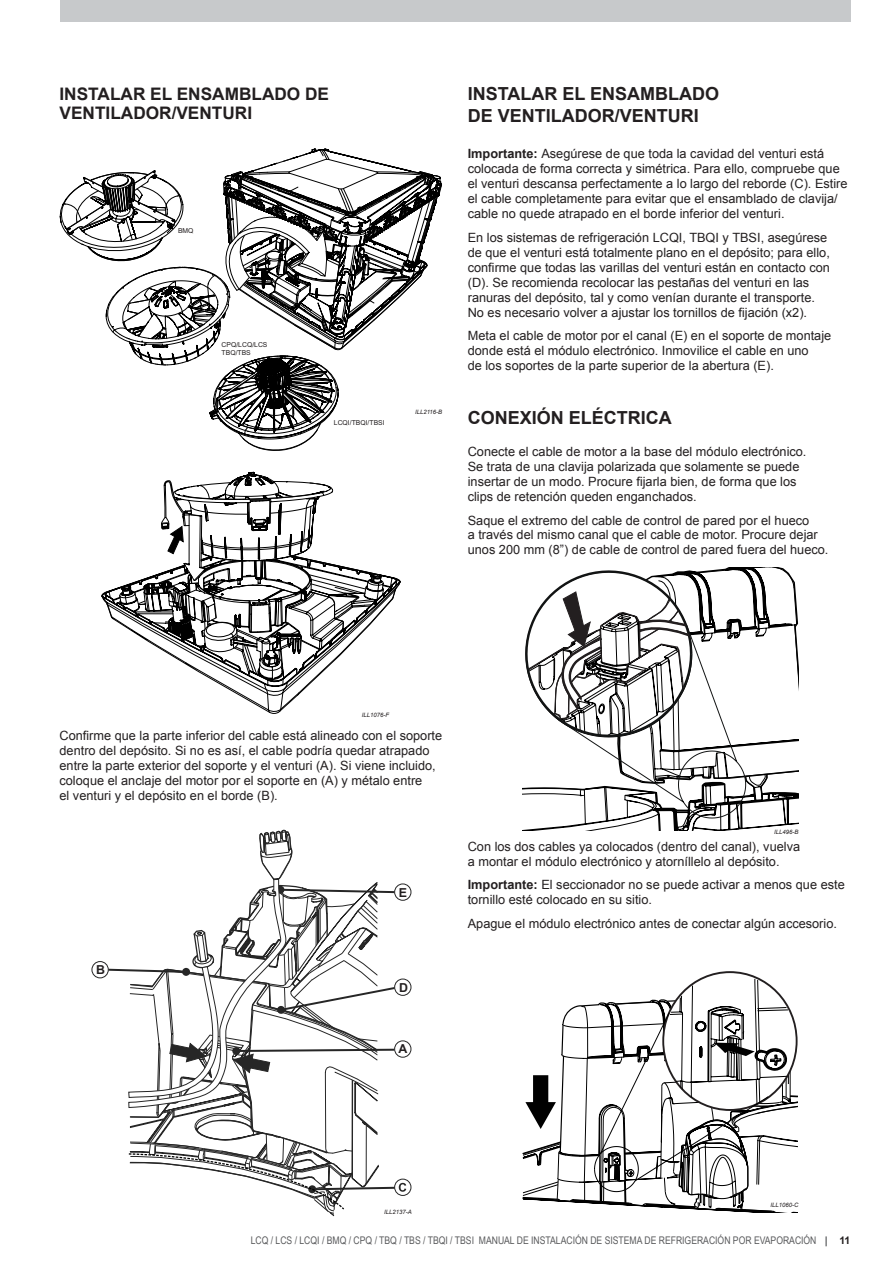
<style>
.page{position:relative;width:893px;height:1263px;background:#fff}
.page>*{position:absolute;margin:0;border:0;box-sizing:border-box;transform-origin:0 0}
.t1{font:700 18px/21.6px "Arial";color:#231f20}
.t2{font:700 17.25px/19.2px "Arial";color:#231f20}
.t3{font:12.75px/15px "Arial";color:#231f20}
.t4{font:700 12.45px "Arial";color:#231f20}
.t5{font:10.5px "Arial Narrow";color:#58595b}
.t6{font:6.75px/7.6px "Arial";color:#231f20}
.t7{font:italic 6px "Arial";color:#231f20}
.s1{font-weight:700}
.s2{font-family:"Arial";font-weight:700}
.s3{font-family:"Arial";font-weight:700;color:#231f20}
</style>
<div class="page">
<div style="left:60px;top:0;width:790px;height:21px;background:#c7c9cb"></div>
<svg style="left:60px;top:149px;width:382px;height:302px"></svg>
<svg style="left:129px;top:1105px;width:249px;height:47px"></svg>
<div style="left:394px;top:1178px;width:17px;height:18px;border:1px solid #262626;border-radius:50%"></div>
<svg style="left:128px;top:1152px;width:278px;height:59px"></svg>
<svg style="left:91px;top:829px;width:321px;height:276px"></svg>
<svg style="left:101px;top:472px;width:299px;height:240px"></svg>
<svg style="left:522px;top:568px;width:277px;height:262px"></svg>
<svg style="left:524px;top:568px;width:223px;height:262px"></svg>
<svg style="left:522px;top:1004px;width:275px;height:208px"></svg>
<svg style="left:525px;top:1075px;width:31px;height:54px"></svg>
<svg style="left:594px;top:971px;width:194px;height:241px"></svg>
<h2 class="t2" style="left:60px;top:85px;width:271px">INSTALAR EL ENSAMBLADO DE<br>VENTILADOR/VENTURI</h2>
<p class="t6" style="left:178px;top:227px;width:17px">BMQ</p>
<p class="t6" style="left:222px;top:341px;width:47px">CPQ/LCQ/LCS<br>TBQ/TBS</p>
<p class="t6" style="left:334px;top:419px;width:52px">LCQI/TBQI/TBSI</p>
<p class="t7" style="left:415px;top:408px;width:29px">ILL2116-B</p>
<h1 class="t1" style="left:468px;top:84px;width:253px">INSTALAR EL ENSAMBLADO<br>DE VENTILADOR/VENTURI</h1>
<p class="t3" style="left:468px;top:146px;width:381px"><span class="s1">Importante:</span> Asegúrese de que toda la cavidad del venturi está colocada de forma correcta y simétrica. Para ello, compruebe que el venturi descansa perfectamente a lo largo del reborde (C). Estire el cable completamente para evitar que el ensamblado de clavija/ cable no quede atrapado en el borde inferior del venturi.</p>
<p class="t3" style="left:468px;top:230px;width:364px">En los sistemas de refrigeración LCQI, TBQI y TBSI, asegúrese de que el venturi está totalmente plano en el depósito; para ello, confirme que todas las varillas del venturi están en contacto con (D). Se recomienda recolocar las pestañas del venturi en las ranuras del depósito, tal y como venían durante el transporte.<br>No es necesario volver a ajustar los tornillos de fijación (x2).</p>
<p class="t3" style="left:468px;top:328px;width:365px">Meta el cable de motor por el canal (E) en el soporte de montaje donde está el módulo electrónico. Inmovilice el cable en uno<br>de los soportes de la parte superior de la abertura (E).</p>
<h1 class="t1" style="left:468px;top:407px;width:206px">CONEXIÓN ELÉCTRICA</h1>
<p class="t3" style="left:468px;top:444px;width:340px">Conecte el cable de motor a la base del módulo electrónico.<br>Se trata de una clavija polarizada que solamente se puede insertar de un modo. Procure fijarla bien, de forma que los clips de retención queden enganchados.</p>
<p class="t3" style="left:468px;top:513px;width:362px">Saque el extremo del cable de control de pared por el hueco<br>a través del mismo canal que el cable de motor. Procure dejar unos 200 mm (8”) de cable de control de pared fuera del hueco.</p>
<p class="t7" style="left:362px;top:711px;width:29px">ILL1076-F</p>
<p class="t3" style="left:60px;top:728px;width:384px">Confirme que la parte inferior del cable está alineado con el soporte dentro del depósito. Si no es así, el cable podría quedar atrapado entre la parte exterior del soporte y el venturi (A). Si viene incluido, coloque el anclaje del motor por el soporte en (A) y métalo entre<br>el venturi y el depósito en el borde (B).</p>
<p class="t4" style="left:96px;top:962px;width:10px">B</p>
<p class="t4" style="left:399px;top:885px;width:10px">E</p>
<p class="t4" style="left:399px;top:980px;width:10px">D</p>
<p class="t4" style="left:399px;top:1042px;width:10px">A</p>
<p class="t7" style="left:774px;top:828px;width:26px">ILL496-B</p>
<p class="t3" style="left:468px;top:839px;width:334px">Con los dos cables ya colocados (dentro del canal), vuelva a montar el módulo electrónico y atorníllelo al depósito.</p>
<p class="t3" style="left:468px;top:877px;width:378px"><span class="s1">Importante:</span> El seccionador no se puede activar a menos que este tornillo esté colocado en su sitio.</p>
<p class="t3" style="left:468px;top:916px;width:371px">Apague el módulo electrónico antes de conectar algún accesorio.</p>
<p class="t7" style="left:384px;top:1208px;width:29px">ILL2137-A</p>
<p class="t7" style="left:770px;top:1201px;width:30px">ILL1060-C</p>
<p class="t5" style="left:251px;top:1233px;width:601px">LCQ / LCS / LCQI / BMQ / CPQ / TBQ / TBS / TBQI / TBSI MANUAL DE INSTALACIÓN DE SISTEMA DE REFRIGERACIÓN POR EVAPORACIÓN <span class="s2">|</span> <span class="s3">11</span></p>
</div>
